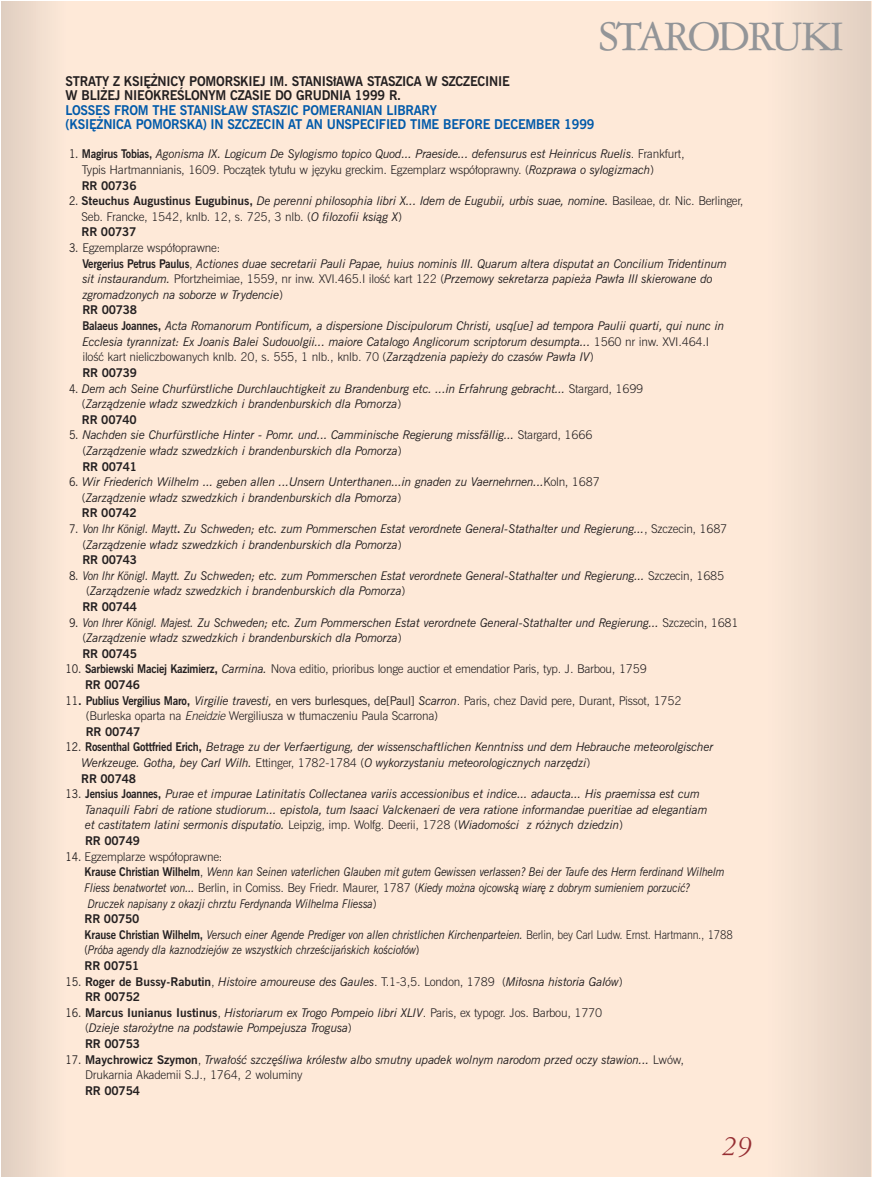
<style>
.page{position:relative;width:872px;height:1178px;background:#fff}
.page>*{position:absolute;margin:0;border:0;box-sizing:border-box;transform-origin:0 0}
.t1{font:45px "American Garamond PL";letter-spacing:-.07em;color:#939598}
.t2{font:italic 30px "American Garamond PL";color:#962e33}
.t3{font:700 13.5px/14.1px "News Gothic PL";letter-spacing:-.02em;color:#015aaa;scale:.95 1}
.t4{font:700 13.5px/14.1px "News Gothic PL";letter-spacing:-.02em;color:#231f20;scale:.95 1}
.t5{font:italic 12px/15.6px "News Gothic PL";letter-spacing:-.02em;color:#231f20}
.t6{font:italic 12px/15.6px "News Gothic PL";letter-spacing:-.02em;color:#231f20;scale:.9 1}
.t7{font:300 12px/15.6px "News Gothic PL";letter-spacing:-.02em;color:#231f20}
.t8{font:700 12px "News Gothic PL";letter-spacing:-.02em;color:#231f20}
.s1{font-style:normal}
.s2{font-weight:700;font-style:normal}
.s3{font-weight:300;font-style:normal}
.s4{font-weight:400}
.s5{font-weight:700}
.s6{font-weight:400;font-style:italic}
.s7{font-style:italic}
</style>
<div class="page">
<div style="left:1px;top:2px;width:870px;height:1174px;background:#fee9d8"></div>
<div style="left:774px;top:2px;width:13px;height:1174px;background:#fae6d6"></div>
<div style="left:787px;top:2px;width:13px;height:1174px;background:#f6e3d3"></div>
<div style="left:800px;top:2px;width:13px;height:1174px;background:#f3e0d0"></div>
<div style="left:813px;top:2px;width:13px;height:1174px;background:#efdbcc"></div>
<div style="left:826px;top:2px;width:13px;height:1174px;background:#ebd8ca"></div>
<div style="left:839px;top:2px;width:13px;height:1174px;background:#e8d5c7"></div>
<div style="left:852px;top:2px;width:13px;height:1174px;background:#e4d2c4"></div>
<div style="left:862px;top:2px;width:9px;height:1174px;background:#e1d0c2"></div>
<div style="left:53px;top:2px;width:11px;height:1174px;background:#fae6d6"></div>
<div style="left:45px;top:2px;width:11px;height:1174px;background:#f6e3d3"></div>
<div style="left:35px;top:2px;width:11px;height:1174px;background:#f2dfcf"></div>
<div style="left:29px;top:2px;width:11px;height:1174px;background:#efdbcc"></div>
<div style="left:22px;top:2px;width:10px;height:1174px;background:#ebd8ca"></div>
<div style="left:12px;top:2px;width:10px;height:1174px;background:#e7d4c6"></div>
<div style="left:4px;top:2px;width:10px;height:1174px;background:#e3d1c3"></div>
<div style="left:2px;top:2px;width:5px;height:1174px;background:#dfcec1"></div>
<h1 class="t1" style="left:598px;top:20px;width:247px">STARODRUKI</h1>
<p class="t4" style="left:66px;top:76px;width:469px">STRATY Z KSI¢˚NICY POMORSKIEJ IM. STANIS∏AWA STASZICA W SZCZECINIE<br>W BLI˚EJ NIEOKREÂLONYM CZASIE DO GRUDNIA 1999 R.</p>
<p class="t3" style="left:66px;top:104px;width:558px">LOSSES FROM THE STANIS¸AW STASZIC POMERANIAN LIBRARY<br>(KSI¢˚NICA POMORSKA) IN SZCZECIN AT AN UNSPECIFIED TIME BEFORE DECEMBER 1999</p>
<p class="t5" style="left:82px;top:147px;width:604px;text-indent:-13px"><span class="s1">1.</span> <span class="s2">Magirus Tobias,</span> Agonisma IX. Logicum De Sylogismo topico Quod... Praeside... defensurus est Heinricus Ruelis<span class="s3">. Frankfurt,<br>Typis Hartmannianis, 1609. Poczàtek tytu∏u w j´zyku greckim. Egzemplarz wspó∏oprawny. (</span>Rozprawa o sylogizmach<span class="s3">)<br></span><span class="s2">RR 00736</span></p>
<p class="t5" style="left:82px;top:194px;width:663px;text-indent:-13px"><span class="s1">2.</span> <span class="s2">Steuchus Augustinus Eugubinus,</span> De perenni philosophia libri X... Idem de Eugubii, urbis suae, nomine. <span class="s3">Basileae, dr. Nic. Berlinger,<br>Seb. Francke, 1542, knlb. 12, s. 725, 3 nlb. (</span>O filozofii ksiàg X<span class="s3">)<br></span><span class="s2">RR 00737</span></p>
<p class="t5" style="left:82px;top:241px;width:646px;text-indent:-13px"><span class="s1">3.</span> <span class="s3">Egzemplarze wspó∏oprawne:<br></span><span class="s2">Vergerius Petrus Paulus</span><span class="s3">,</span> Actiones duae secretarii Pauli Papae, huius nominis III. Quarum altera disputat an Concilium Tridentinum sit instaurandum. <span class="s3">Pfortzheimiae, 1559, nr inw. XVI.465.I iloÊç kart 122 (</span>Przemowy sekretarza papie˝a Paw∏a III skierowane do zgromadzonych na soborze w Trydencie<span class="s3">)<br></span><span class="s2">RR 00738<br>Balaeus Joannes,</span> Acta Romanorum Pontificum, a dispersione Discipulorum Christi, usq[ue] ad tempora Paulii quarti, qui nunc in Ecclesia tyrannizat: Ex Joanis Balei Sudouolgii... maiore Catalogo Anglicorum scriptorum desumpta... <span class="s3">1560 nr inw. XVI.464.I iloÊç kart nieliczbowanych knlb. 20, s. 555, 1 nlb., knlb. 70 (</span>Zarzàdzenia papie˝y do czasów Paw∏a IV<span class="s3">)<br></span><span class="s2">RR 00739</span></p>
<p class="t5" style="left:82px;top:381px;width:563px;text-indent:-13px"><span class="s1">4.</span> Dem ach Seine Churfürstliche Durchlauchtigkeit zu Brandenburg etc. ...in Erfahrung gebracht... <span class="s3">Stargard, 1699 (</span>Zarzàdzenie w∏adz szwedzkich i brandenburskich dla Pomorza<span class="s3">)<br></span><span class="s2">RR 00740</span></p>
<p class="t5" style="left:82px;top:428px;width:511px;text-indent:-13px"><span class="s1">5.</span> Nachden sie Churfürstliche Hinter - Pomr. und... Camminische Regierung missfällig... <span class="s3">Stargard, 1666 (</span>Zarzàdzenie w∏adz szwedzkich i brandenburskich dla Pomorza<span class="s3">)<br></span><span class="s2">RR 00741</span></p>
<p class="t5" style="left:82px;top:475px;width:519px;text-indent:-13px"><span class="s1">6.</span> Wir Friederich Wilhelm ... geben allen ...Unsern Unterthanen...in gnaden zu Vaernehrnen...<span class="s3">Koln, 1687 (</span>Zarzàdzenie w∏adz szwedzkich i brandenburskich dla Pomorza<span class="s3">)<br></span><span class="s2">RR 00742</span></p>
<p class="t6" style="left:82px;top:522px;width:718px;text-indent:-13px"><span class="s1">7.</span> Von Ihr Königl. Maytt<span class="s2">.</span> Zu Schweden; etc. zum Pommerschen Estat verordnete General-Stathalter und Regierung...<span class="s3">, Szczecin, 1687 (</span>Zarzàdzenie w∏adz szwedzkich i brandenburskich dla Pomorza<span class="s3">)<br></span><span class="s2">RR 00743</span></p>
<p class="t6" style="left:69px;top:569px;width:729px"><span class="s1">8.</span> Von Ihr Königl. Maytt. Zu Schweden; etc. zum Pommerschen Estat verordnete General-Stathalter und Regierung... <span class="s3">Szczecin, 1685</span></p>
<p class="t5" style="left:86px;top:584px;width:321px"><span class="s3">(</span>Zarzàdzenie w∏adz szwedzkich i brandenburskich dla Pomorza<span class="s3">)</span></p>
<p class="t8" style="left:82px;top:602px;width:56px">RR 00744</p>
<p class="t6" style="left:82px;top:615px;width:730px;text-indent:-13px"><span class="s1">9.</span> Von Ihrer Königl. Majest. Zu Schweden; etc. Zum Pommerschen Estat verordnete General-Stathalter und Regierung... <span class="s3">Szczecin, 1681 (</span>Zarzàdzenie w∏adz szwedzkich i brandenburskich dla Pomorza<span class="s3">)<br></span><span class="s2">RR 00745</span></p>
<p class="t7" style="left:85px;top:662px;width:563px;text-indent:-20px"><span class="s4">10.</span> <span class="s5">Sarbiewski Maciej Kazimierz,</span> <span class="s6">Carmina.</span> Nova editio, prioribus longe auctior et emendatior Paris, typ. J. Barbou, 1759<br><span class="s5">RR 00746</span></p>
<p class="t7" style="left:86px;top:693px;width:597px;text-indent:-20px"><span class="s4">11</span><span class="s5">. Publius Vergilius Maro,</span> <span class="s6">Virgilie travesti,</span> <span class="s4">en vers burlesques, de[Paul]</span> <span class="s6">Scarron</span>. Paris, chez David pere, Durant, Pissot, 1752 (Burleska oparta na <span class="s7">Eneidzie</span> Wergiliusza w t∏umaczeniu Paula Scarrona)<br><span class="s5">RR 00747</span></p>
<p class="t5" style="left:81px;top:740px;width:633px;text-indent:-16px"><span class="s1">12.</span> <span class="s2">Rosenthal Gottfried Erich,</span> Betrage zu der Verfaertigung, der wissenschaftlichen Kenntniss und dem Hebrauche meteorolgischer<br>Werkzeuge. Gotha, bey Carl Wilh. <span class="s3">Ettinger, 1782-1784 (</span>O wykorzystaniu meteorologicznych narz´dzi<span class="s3">)<br></span><span class="s2">RR 00748</span></p>
<p class="t5" style="left:85px;top:787px;width:624px;text-indent:-20px"><span class="s1">13.</span> <span class="s2">Jensius Joannes,</span> Purae et impurae Latinitatis Collectanea variis accessionibus et indice... adaucta... His praemissa est cum Tanaquili Fabri de ratione studiorum... epistola, tum Isaaci Valckenaeri de vera ratione informandae pueritiae ad elegantiam et castitatem latini sermonis disputatio. <span class="s3">Leipzig, imp. Wolfg. Deerii, 1728 (</span>WiadomoÊci z ró˝nych dziedzin<span class="s3">)<br></span><span class="s2">RR 00749</span></p>
<p class="t6" style="left:85px;top:849px;width:721px;text-indent:-19px"><span class="s1">14.</span> <span class="s3">Egzemplarze wspó∏oprawne:<br></span><span class="s2">Krause Christian Wilhelm</span><span class="s3">,</span> Wenn kan Seinen vaterlichen Glauben mit gutem Gewissen verlassen? Bei der Taufe des Herrn ferdinand Wilhelm Fliess benatwortet von... <span class="s3">Berlin, in Comiss. Bey Friedr. Maurer, 1787 (</span>Kiedy mo˝na ojcowskà wiar´ z dobrym sumieniem porzuciç?<br>Druczek napisany z okazji chrztu Ferdynanda Wilhelma Fliessa<span class="s3">)<br></span><span class="s2">RR 00750<br>Krause Christian Wilhelm,</span> Versuch einer Agende Prediger von allen christlichen Kirchenparteien. <span class="s3">Berlin, bey Carl Ludw. Ernst. Hartmann., 1788 </span><span class="s1">(</span>Próba agendy dla kaznodziejów ze wszystkich chrzeÊcijaƒskich koÊcio∏ów<span class="s1">)<br></span><span class="s2">RR 00751</span></p>
<p class="t5" style="left:85px;top:974px;width:539px;text-indent:-20px"><span class="s1">15.</span> <span class="s2">Roger de Bussy-Rabutin</span><span class="s3">,</span> Histoire amoureuse des Gaules<span class="s3">. T.1-3,5. London, 1789 (</span>Mi∏osna historia Galów<span class="s3">)<br></span><span class="s2">RR 00752</span></p>
<p class="t5" style="left:85px;top:1005px;width:518px;text-indent:-19px"><span class="s1">16.</span> <span class="s2">Marcus Iunianus Iustinus</span><span class="s3">,</span> Historiarum ex Trogo Pompeio libri XLIV<span class="s3">. Paris, ex typogr. Jos. Barbou, 1770 (</span>Dzieje staro˝ytne na podstawie Pompejusza Trogusa<span class="s3">)<br></span><span class="s2">RR 00753</span></p>
<p class="t5" style="left:85px;top:1052px;width:600px;text-indent:-20px"><span class="s1">17.</span> <span class="s2">Maychrowicz Szymon</span><span class="s3">,</span> Trwa∏oÊç szcz´Êliwa królestw albo smutny upadek wolnym narodom przed oczy stawion... <span class="s3">Lwów,<br>Drukarnia Akademii S.J., 1764, 2 woluminy</span></p>
<p class="t8" style="left:85px;top:1086px;width:56px">RR 00754</p>
<h2 class="t2" style="left:723px;top:1135px;width:31px">29</h2>
</div>
